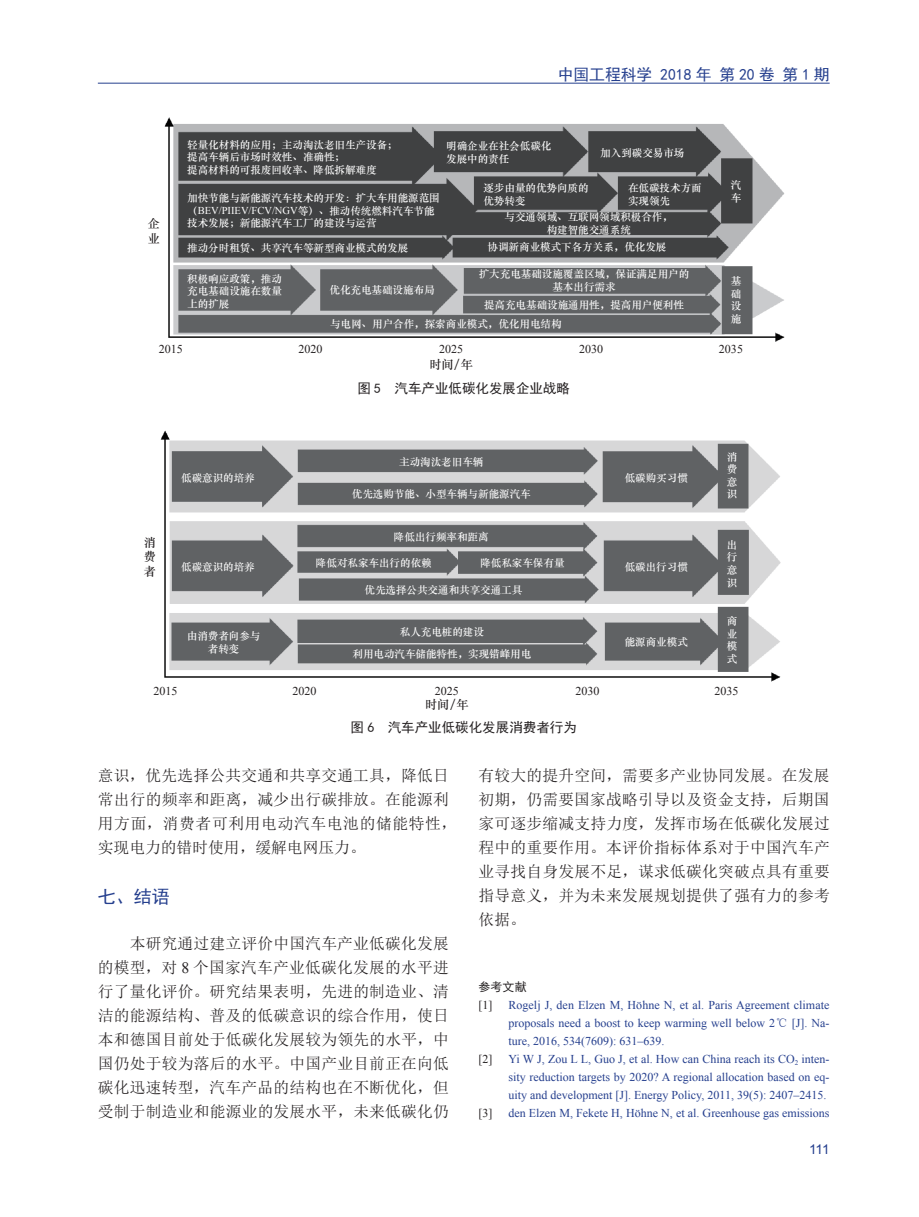
<style>
.page{position:relative;width:919px;height:1217px;background:#fff}
.page>*{position:absolute;margin:0;border:0;box-sizing:border-box;transform-origin:0 0}
.t1{font:18px "Sim Hei";color:#253f8e}
.t2{font:15.75px/24px "Sim Sun";letter-spacing:.015em;color:#231f20;text-align:justify}
.t3{font:15.75px "Sim Hei";color:#253f8e}
.t4{font:13.5px "Sim Hei";color:#231f20}
.t5{font:13.5px "Arial";color:#253f8e}
.t6{font:12px/18px "Times New Roman";color:#253f8e;text-align:justify}
.t7{font:12px "Times New Roman";color:#231f20}
.t8{font:12px/14.4px "ST Zhongsong";color:#231f20}
.t9{font:12px "Sim Hei";color:#231f20}
.t10{font:10.5px/12.6px "ST Zhongsong";color:#fff}
.t11{font:10.5px "Times New Roman";color:#fff}
.s1{font-family:"ST Zhongsong"}
.s2{font-family:"Times New Roman"}
.s3{font-family:"Sim Sun"}
</style>
<div class="page">
<hr style="left:98px;top:83px;width:731px;height:1px;background:#253f8e">
<img style="left:164px;top:117px;width:621px;height:225px">
<img style="left:160px;top:430px;width:621px;height:252px">
<p class="t8" style="left:148px;top:216px;width:14px">企业</p>
<h2 class="t3" style="left:557px;top:66px;width:273px">中国工程科学 2018 年 第 20 卷 第 1 期</h2>
<p class="t10" style="left:187px;top:138px;width:212px">轻量化材料的应用；主动淘汰老旧生产设备；提高车辆后市场时效性、准确性；<br>提高材料的可报废回收率、降低拆解难度</p>
<p class="t10" style="left:446px;top:139px;width:107px">明确企业在社会低碳化发展中的责任</p>
<p class="t10" style="left:483px;top:181px;width:107px">逐步由量的优势向质的优势转变</p>
<p class="t10" style="left:628px;top:181px;width:75px">在低碳技术方面实现领先</p>
<p class="t10" style="left:504px;top:210px;width:170px;text-align:center">与交通领域、互联网领域积极合作，构建智能交通系统</p>
<p class="t10" style="left:487px;top:240px;width:180px">协调新商业模式下各方关系，优化发展</p>
<p class="t10" style="left:479px;top:267px;width:212px;text-align:center">扩大充电基础设施覆盖区域，保证满足用户的基本出行需求</p>
<p class="t10" style="left:484px;top:297px;width:201px">提高充电基础设施通用性，提高用户便利性</p>
<p class="t10" style="left:600px;top:146px;width:86px">加入到碳交易市场</p>
<p class="t10" style="left:187px;top:191px;width:254px">加快节能与新能源汽车技术的开发：扩大车用能源范围</p>
<p class="t11" style="left:187px;top:203px;width:249px"><span class="s1">（</span>BEV/PIIEV/FCV/NGV<span class="s1">等）、推动传统燃料汽车节能</span></p>
<p class="t10" style="left:187px;top:216px;width:191px">技术发展；新能源汽车工厂的建设与运营</p>
<p class="t10" style="left:187px;top:241px;width:222px">推动分时租赁、共享汽车等新型商业模式的发展</p>
<p class="t10" style="left:187px;top:271px;width:96px;text-align:justify">积极响应政策，推动充电基础设施在数量上的扩展</p>
<p class="t10" style="left:329px;top:283px;width:107px">优化充电基础设施布局</p>
<p class="t10" style="left:330px;top:316px;width:233px">与电网、用户合作，探索商业模式，优化用电结构</p>
<p class="t10" style="left:731px;top:178px;width:12px">汽车</p>
<p class="t10" style="left:731px;top:274px;width:12px;text-align:justify">基础设施</p>
<p class="t7" style="left:159px;top:341px;width:26px">2015</p>
<p class="t7" style="left:298px;top:341px;width:26px">2020</p>
<p class="t7" style="left:439px;top:341px;width:26px">2025</p>
<p class="t8" style="left:429px;top:356px;width:45px">时间/年</p>
<p class="t4" style="left:357px;top:381px;width:214px">图 5 汽车产业低碳化发展企业战略</p>
<p class="t7" style="left:579px;top:341px;width:26px">2030</p>
<p class="t7" style="left:719px;top:341px;width:26px">2035</p>
<p class="t8" style="left:144px;top:534px;width:14px;text-align:justify">消费者</p>
<p class="t10" style="left:181px;top:471px;width:75px">低碳意识的培养</p>
<p class="t10" style="left:181px;top:559px;width:75px">低碳意识的培养</p>
<p class="t10" style="left:187px;top:629px;width:75px;text-align:center">由消费者向参与者转变</p>
<p class="t10" style="left:726px;top:449px;width:12px;text-align:justify">消费意识</p>
<p class="t10" style="left:399px;top:455px;width:86px">主动淘汰老旧车辆</p>
<p class="t10" style="left:352px;top:487px;width:180px">优先选购节能、小型车辆与新能源汽车</p>
<p class="t10" style="left:394px;top:529px;width:96px">降低出行频率和距离</p>
<p class="t10" style="left:316px;top:556px;width:117px">降低对私家车出行的依赖</p>
<p class="t10" style="left:480px;top:556px;width:86px">降低私家车保有量</p>
<p class="t10" style="left:364px;top:583px;width:159px">优先选择公共交通和共享交通工具</p>
<p class="t10" style="left:400px;top:625px;width:86px">私人充电桩的建设</p>
<p class="t10" style="left:624px;top:471px;width:65px">低碳购买习惯</p>
<p class="t10" style="left:726px;top:537px;width:12px;text-align:justify">出行意识</p>
<p class="t10" style="left:726px;top:614px;width:12px;text-align:justify">商业模</p>
<p class="t10" style="left:624px;top:560px;width:65px">低碳出行习惯</p>
<p class="t10" style="left:624px;top:635px;width:65px">能源商业模式</p>
<p class="t10" style="left:352px;top:647px;width:180px">利用电动汽车储能特性，实现错峰用电</p>
<p class="t10" style="left:726px;top:652px;width:12px">式</p>
<p class="t7" style="left:153px;top:682px;width:26px">2015</p>
<p class="t7" style="left:292px;top:682px;width:26px">2020</p>
<p class="t7" style="left:435px;top:682px;width:26px">2025</p>
<p class="t8" style="left:425px;top:696px;width:45px">时间/年</p>
<p class="t7" style="left:575px;top:682px;width:26px">2030</p>
<p class="t7" style="left:714px;top:682px;width:26px">2035</p>
<p class="t4" style="left:350px;top:720px;width:228px">图 6 汽车产业低碳化发展消费者行为</p>
<h2 class="t2" style="left:98px;top:763px;width:360px;text-align:left">意识，优先选择公共交通和共享交通工具，降低日常出行的频率和距离，减少出行碳排放。在能源利用方面，消费者可利用电动汽车电池的储能特性，实现电力的错时使用，缓解电网压力。</h2>
<h1 class="t1" style="left:98px;top:887px;width:73px">七、结语</h1>
<h2 class="t2" style="left:98px;top:931px;width:352px;text-indent:32px">本研究通过建立评价中国汽车产业低碳化发展的模型，对 <span class="s2">8</span> 个国家汽车产业低碳化发展的水平进行了量化评价。研究结果表明，先进的制造业、清洁的能源结构、普及的低碳意识的综合作用，使日本和德国目前处于低碳化发展较为领先的水平，中国仍处于较为落后的水平。中国产业目前正在向低碳化迅速转型，汽车产品的结构也在不断优化，但受制于制造业和能源业的发展水平，未来低碳化仍</h2>
<h2 class="t2" style="left:478px;top:763px;width:352px">有较大的提升空间，需要多产业协同发展。在发展初期，仍需要国家战略引导以及资金支持，后期国家可逐步缩减支持力度，发挥市场在低碳化发展过程中的重要作用。本评价指标体系对于中国汽车产业寻找自身发展不足，谋求低碳化突破点具有重要指导意义，并为未来发展规划提供了强有力的参考依据。</h2>
<p class="t9" style="left:478px;top:980px;width:49px">参考文献</p>
<p class="t7" style="left:478px;top:996px;width:15px">[1]</p>
<p class="t6" style="left:508px;top:995px;width:323px">Rogelj J, den Elzen M, Höhne N, et al. Paris Agreement climate proposals need a boost to keep warming well below 2<span class="s3">℃</span> [J]. Na&shy;ture, 2016, 534(7609): 631–639.</p>
<p class="t7" style="left:478px;top:1050px;width:15px">[2]</p>
<p class="t6" style="left:508px;top:1049px;width:323px">Yi W J, Zou L L, Guo J, et al. How can China reach its CO<sub>2</sub> inten&shy;sity reduction targets by 2020? A regional allocation based on eq&shy;uity and development [J]. Energy Policy, 2011, 39(5): 2407–2415.</p>
<p class="t7" style="left:478px;top:1104px;width:15px">[3]</p>
<p class="t6" style="left:508px;top:1103px;width:323px">den Elzen M, Fekete H, Höhne N, et al. Greenhouse gas emissions</p>
<p class="t5" style="left:809px;top:1140px;width:22px">111</p>
</div>
